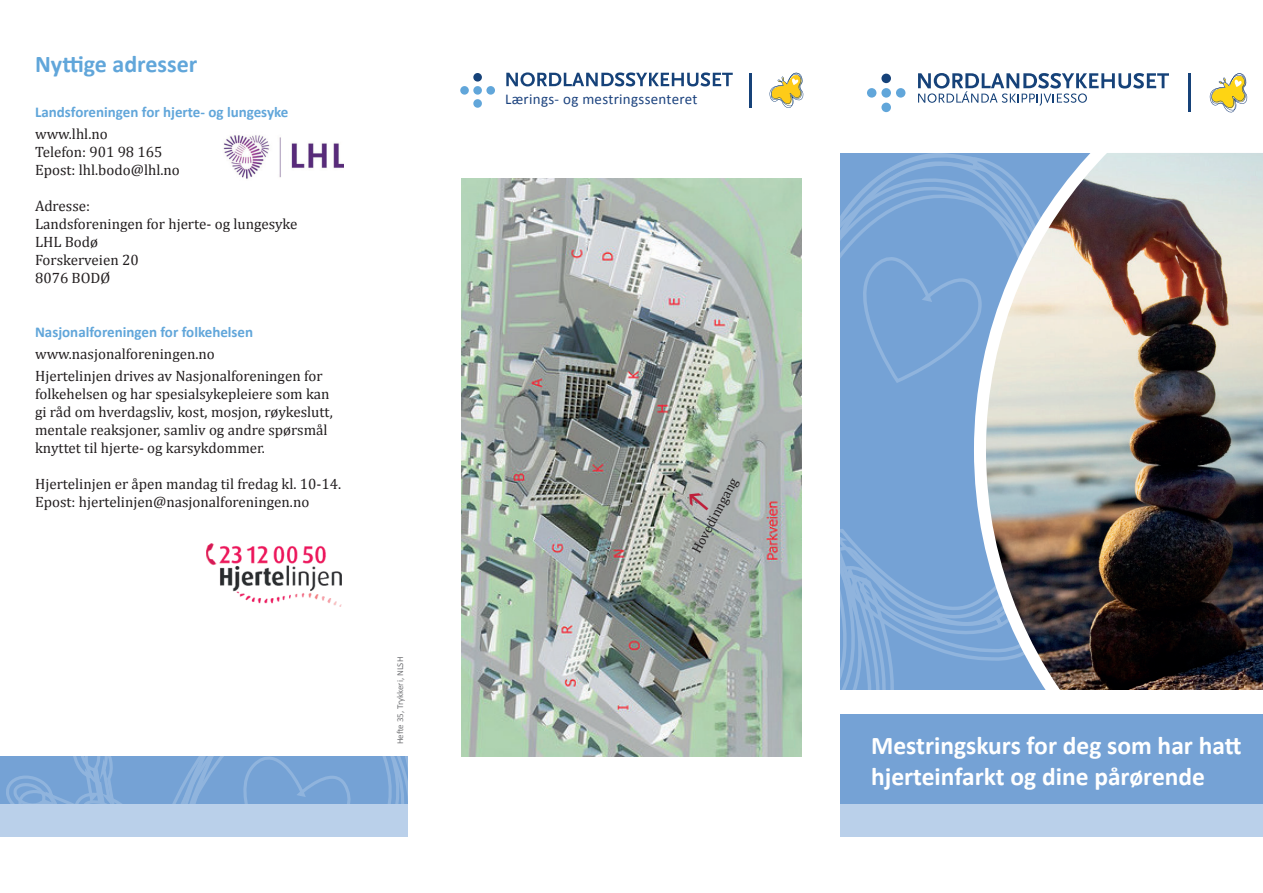
<style>
.page{position:relative;width:1263px;height:893px;background:#fff}
.page>*{position:absolute;margin:0;border:0;box-sizing:border-box;transform-origin:0 0}
.t1{font:700 25.5px/30.6px "Calibri";color:#fff}
.t2{font:700 24px "Calibri";color:#61a6da}
.t3{font:15px/18px "Cambria";color:#231f20}
.t4{font:700 15px "Calibri";color:#61a6da}
.t5{font:15px "Calibri";letter-spacing:.02em;color:#1b427e}
.t6{font:13.5px "Cambria";color:#231f20}
.t7{font:9px "Calibri";color:#757679}
</style>
<div class="page">
<svg style="left:841px;top:153px;width:133px;height:537px;background:#78a4d6"></svg>
<svg style="left:970px;top:155px;width:4px;height:474px;background:#77a3d5"></svg>
<img style="left:974px;top:73px;width:289px;height:617px">
<hr style="left:1188px;top:73px;width:2px;height:39px;background:#164279">
<svg style="left:1210px;top:73px;width:37px;height:39px"></svg>
<div style="left:881px;top:74px;width:10px;height:9px;background:#164279;border-radius:50%"></div>
<div style="left:881px;top:88px;width:10px;height:10px;background:#61a6da;border-radius:50%"></div>
<div style="left:867px;top:88px;width:9px;height:10px;background:#61a6da;border-radius:50%"></div>
<div style="left:896px;top:88px;width:9px;height:10px;background:#61a6da;border-radius:50%"></div>
<div style="left:881px;top:103px;width:10px;height:9px;background:#61a6da;border-radius:50%"></div>
<svg style="left:918px;top:73px;width:251px;height:33px"></svg>
<div style="left:841px;top:714px;width:422px;height:90px;background:#75a2d5"></div>
<div style="left:841px;top:804px;width:422px;height:33px;background:#bad0ea"></div>
<img style="left:461px;top:179px;width:340px;height:578px">
<img style="left:207px;top:543px;width:134px;height:63px">
<img style="left:223px;top:135px;width:120px;height:44px">
<svg style="left:0;top:756px;width:408px;height:48px;background:#79a5d6"></svg>
<hr style="left:750px;top:73px;width:2px;height:35px;background:#164279">
<svg style="left:769px;top:73px;width:34px;height:35px"></svg>
<div style="left:473px;top:73px;width:9px;height:9px;background:#164279;border-radius:50%"></div>
<div style="left:473px;top:86px;width:9px;height:9px;background:#61a6da;border-radius:50%"></div>
<div style="left:460px;top:86px;width:9px;height:9px;background:#61a6da;border-radius:50%"></div>
<div style="left:486px;top:86px;width:9px;height:9px;background:#61a6da;border-radius:50%"></div>
<div style="left:473px;top:99px;width:9px;height:9px;background:#61a6da;border-radius:50%"></div>
<svg style="left:506px;top:73px;width:227px;height:16px"></svg>
<div style="left:0;top:804px;width:408px;height:33px;background:#bad0ea"></div>
<svg style="left:685px;top:489px;width:27px;height:26px"></svg>
<h2 class="t2" style="left:35px;top:49px;width:164px">Nyttige adresser</h2>
<p class="t4" style="left:35px;top:102px;width:255px">Landsforeningen for hjerte- og lungesyke</p>
<p class="t3" style="left:35px;top:125px;width:146px">www.lhl.no<br>Telefon: 901 98 165<br>Epost: lhl.bodo@lhl.no</p>
<p class="t3" style="left:35px;top:197px;width:264px">Adresse:<br>Landsforeningen for hjerte- og lungesyke<br>LHL Bodø<br>Forskerveien 20<br>8076 BODØ</p>
<p class="t4" style="left:35px;top:322px;width:220px">Nasjonalforeningen for folkehelsen</p>
<p class="t3" style="left:35px;top:343px;width:289px;line-height:22.2px">www.nasjonalforeningen.no<br>Hjertelinjen drives av Nasjonalforeningen for</p>
<p class="t3" style="left:35px;top:385px;width:299px">folkehelsen og har spesialsykepleiere som kan gi råd om hverdagsliv, kost, mosjon, røykeslutt, mentale reaksjoner, samliv og andre spørsmål knyttet til hjerte- og karsykdommer.</p>
<p class="t3" style="left:35px;top:475px;width:308px">Hjertelinjen er åpen mandag til fredag kl. 10-14.<br>Epost: hjertelinjen@nasjonalforeningen.no</p>
<p class="t7" style="left:394px;top:744px;width:89px;rotate:-90deg">Hefte 35, Trykkeri, NLSH</p>
<p class="t5" style="left:505px;top:89px;width:194px">Lærings- og mestringssenteret</p>
<p class="t6" style="left:688px;top:548px;width:85px;rotate:-62deg">Hovedinngang</p>
<h1 class="t1" style="left:871px;top:730px;width:372px">Mestringskurs for deg som har hatt hjerteinfarkt og dine pårørende</h1>
</div>
